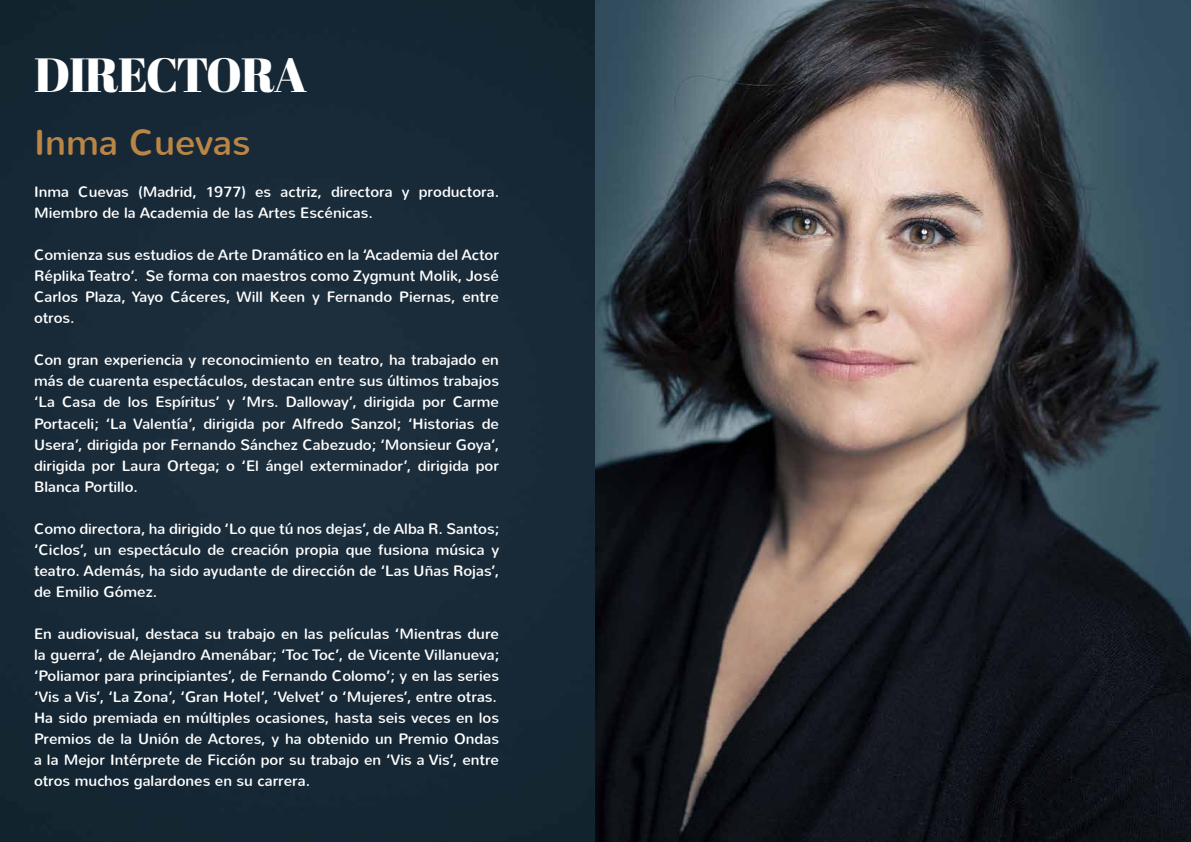
<style>
.page{position:relative;width:1191px;height:842px;background:#fff}
.page>*{position:absolute;margin:0;border:0;box-sizing:border-box;transform-origin:0 0}
.t1{font:48px "Abril Fatface";letter-spacing:-.03em;color:#fff}
.t2{font:36px "Nunito";color:#bb8545}
.t3{font:15px/21px "Nunito";color:#fff;text-align:justify}
</style>
<div class="page">
<div style="left:0;top:0;width:595px;height:842px;background:#182a38"></div>
<img style="left:595px;top:0;width:596px;height:842px">
<h1 class="t1" style="left:34px;top:42px;width:274px">DIRECTORA</h1>
<h2 class="t2" style="left:34px;top:120px;width:218px">Inma Cuevas</h2>
<p class="t3" style="left:34px;top:182px;width:467px">Inma Cuevas (Madrid, 1977) es actriz, directora y productora.<br>Miembro de la Academia de las Artes Escénicas.</p>
<p class="t3" style="left:34px;top:245px;width:466px">Comienza sus estudios de Arte Dramático en la ‘Academia del Actor Réplika Teatro’. Se forma con maestros como Zygmunt Molik, José Carlos Plaza, Yayo Cáceres, Will Keen y Fernando Piernas, entre otros.</p>
<p class="t3" style="left:34px;top:350px;width:467px">Con gran experiencia y reconocimiento en teatro, ha trabajado en más de cuarenta espectáculos, destacan entre sus últimos trabajos ‘La Casa de los Espíritus’ y ‘Mrs. Dalloway’, dirigida por Carme Portaceli; ‘La Valentía’, dirigida por Alfredo Sanzol; ‘Historias de Usera’, dirigida por Fernando Sánchez Cabezudo; ‘Monsieur Goya’, dirigida por Laura Ortega; o ‘El ángel exterminador’, dirigida por Blanca Portillo.</p>
<p class="t3" style="left:34px;top:518px;width:467px">Como directora, ha dirigido ‘Lo que tú nos dejas’, de Alba R. Santos; ‘Ciclos’, un espectáculo de creación propia que fusiona música y teatro. Además, ha sido ayudante de dirección de ‘Las Uñas Rojas’, de Emilio Gómez.</p>
<p class="t3" style="left:34px;top:623px;width:467px;text-align:left">En audiovisual, destaca su trabajo en las películas ‘Mientras dure la guerra’, de Alejandro Amenábar; ‘Toc Toc’, de Vicente Villanueva; ‘Poliamor para principiantes’, de Fernando Colomo’; y en las series ‘Vis a Vis’, ‘La Zona’, ‘Gran Hotel’, ‘Velvet’ o ‘Mujeres’, entre otras.<br>Ha sido premiada en múltiples ocasiones, hasta seis veces en los Premios de la Unión de Actores, y ha obtenido un Premio Ondas a la Mejor Intérprete de Ficción por su trabajo en ‘Vis a Vis’, entre otros muchos galardones en su carrera.</p>
</div>
